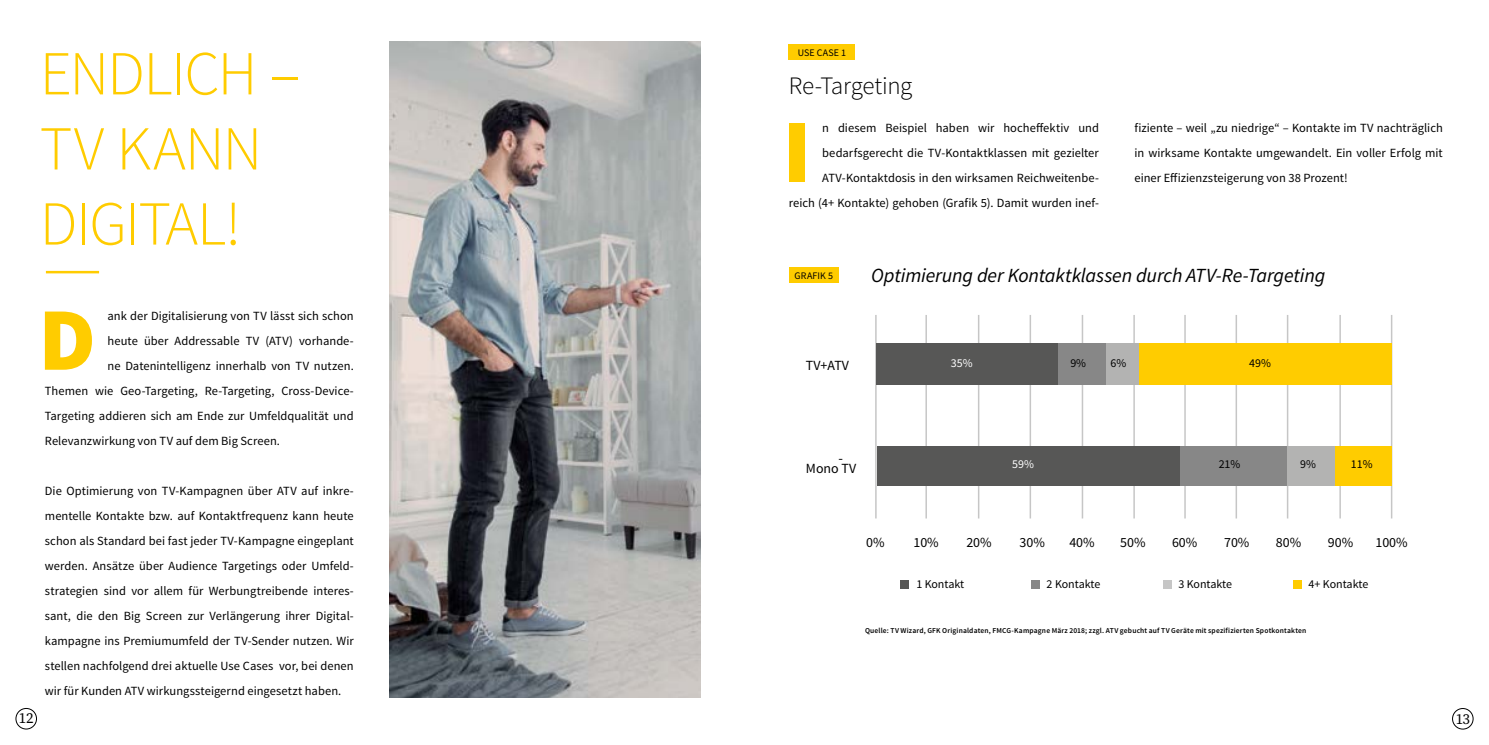
<style>
.page{position:relative;width:1489px;height:745px;background:#fff}
.page>*{position:absolute;margin:0;border:0;box-sizing:border-box;transform-origin:0 0}
.t1{font:900 89.38px "Source Sans Pro";color:#fc0}
.t2{font:300 62.5px/75px "Source Sans Pro";letter-spacing:-.02em;color:#fc0}
.t3{font:300 25px "Source Sans Pro";letter-spacing:-.015em;color:#000}
.t4{font:italic 20px "Source Sans Pro";letter-spacing:-.01em;color:#000}
.t5{font:15px "Source Serif Pro";color:#000}
.t6{font:14.5px "Source Sans Pro";color:#000}
.t7{font:14px "Source Sans Pro";color:#000}
.t8{font:12.5px/25px "Source Sans Pro";color:#000;text-align:justify}
.t9{font:12px "Source Sans Pro";letter-spacing:-.005em;color:#000}
.t10{font:12px "Source Sans Pro";color:#fff}
.t11{font:10px "Source Sans Pro";letter-spacing:.01em;color:#000}
.t12{font:600 7.5px "Source Sans Pro";letter-spacing:.02em;color:#000}
</style>
<div class="page">
<hr style="left:46px;top:271px;width:53px;height:2px;background:#fc0">
<div style="left:788px;top:44px;width:67px;height:16px;background:#fc0"></div>
<hr style="left:875px;top:315px;width:1px;height:203px;background:#c6c6c6">
<hr style="left:925px;top:315px;width:1px;height:203px;background:#c6c6c6">
<hr style="left:977px;top:315px;width:2px;height:203px;background:#c6c6c6">
<hr style="left:1029px;top:315px;width:2px;height:203px;background:#c6c6c6">
<hr style="left:1081px;top:315px;width:2px;height:203px;background:#c6c6c6">
<hr style="left:1133px;top:315px;width:1px;height:203px;background:#c6c6c6">
<hr style="left:1184px;top:315px;width:1px;height:203px;background:#c6c6c6">
<hr style="left:1235px;top:315px;width:1px;height:203px;background:#c6c6c6">
<hr style="left:1286px;top:315px;width:2px;height:203px;background:#c6c6c6">
<hr style="left:1339px;top:315px;width:1px;height:203px;background:#c6c6c6">
<hr style="left:1390px;top:315px;width:2px;height:203px;background:#c6c6c6">
<div style="left:876px;top:343px;width:181px;height:42px;background:#575756"></div>
<div style="left:876px;top:445px;width:303px;height:40px;background:#575756"></div>
<div style="left:1179px;top:445px;width:108px;height:40px;background:#878787"></div>
<div style="left:1287px;top:445px;width:47px;height:40px;background:#b3b3b2"></div>
<div style="left:1334px;top:445px;width:57px;height:40px;background:#fc0"></div>
<div style="left:1057px;top:343px;width:49px;height:42px;background:#878787"></div>
<div style="left:1106px;top:343px;width:32px;height:42px;background:#b3b3b2"></div>
<div style="left:1138px;top:343px;width:253px;height:42px;background:#fc0"></div>
<div style="left:900px;top:580px;width:8px;height:8px;background:#575756"></div>
<div style="left:1031px;top:580px;width:8px;height:8px;background:#878787"></div>
<div style="left:1163px;top:580px;width:8px;height:8px;background:#c6c6c6"></div>
<div style="left:1293px;top:580px;width:8px;height:8px;background:#fc0"></div>
<img style="left:390px;top:42px;width:310px;height:655px">
<div style="left:788px;top:267px;width:50px;height:15px;background:#fc0"></div>
<div style="left:1451px;top:707px;width:22px;height:22px;border:1px solid #000;border-radius:50%"></div>
<div style="left:16px;top:707px;width:21px;height:21px;border:1px solid #000;border-radius:50%"></div>
<h2 class="t2" style="left:40px;top:36px;width:261px">ENDLICH –<br>TV KANN<br>DIGITAL!</h2>
<h1 class="t1" style="left:38px;top:281px;width:59px">D</h1>
<p class="t8" style="left:107px;top:303px;width:248px">ank der Digitalisierung von TV lässt sich schon</p>
<p class="t8" style="left:107px;top:328px;width:248px">heute über Addressable TV (ATV) vorhande-</p>
<p class="t8" style="left:107px;top:353px;width:248px">ne Datenintelligenz innerhalb von TV nutzen.</p>
<p class="t8" style="left:45px;top:378px;width:310px">Themen wie Geo-Targeting, Re-Targeting, Cross-Device-</p>
<p class="t8" style="left:45px;top:403px;width:310px">Targeting addieren sich am Ende zur Umfeldqualität und</p>
<p class="t8" style="left:45px;top:428px;width:237px">Relevanzwirkung von TV auf dem Big Screen.</p>
<p class="t8" style="left:45px;top:478px;width:310px">Die Optimierung von TV-Kampagnen über ATV auf inkre&shy;mentelle Kontakte bzw. auf Kontaktfrequenz kann heute schon als Standard bei fast jeder TV-Kampagne eingeplant werden. Ansätze über Audience Targetings oder Umfeld&shy;strategien sind vor allem für Werbungtreibende interes&shy;sant, die den Big Screen zur Verlängerung ihrer Digital&shy;kampagne ins Premiumumfeld der TV-Sender nutzen. Wir stellen nachfolgend drei aktuelle Use Cases vor, bei denen wir für Kunden ATV wirkungssteigernd eingesetzt haben.</p>
<p class="t11" style="left:797px;top:46px;width:50px">USE CASE 1</p>
<h3 class="t3" style="left:788px;top:71px;width:125px">Re-Targeting</h3>
<h1 class="t1" style="left:782px;top:94px;width:30px">I</h1>
<p class="t8" style="left:788px;top:115px;width:312px;text-align:right">n diesem Beispiel haben wir hocheffektiv und bedarfsgerecht die TV-Kontaktklassen mit gezielter ATV-Kontaktdosis in den wirksamen Reichweitenbe-<br>reich (4+ Kontakte) gehoben (Grafik 5). Damit wurden inef-</p>
<p class="t8" style="left:1134px;top:115px;width:310px">fiziente – weil „zu niedrige“ – Kontakte im TV nachträglich in wirksame Kontakte umgewandelt. Ein voller Erfolg mit einer Effizienzsteigerung von 38 Prozent!</p>
<p class="t11" style="left:794px;top:269px;width:40px">GRAFIK 5</p>
<h3 class="t4" style="left:871px;top:263px;width:455px">Optimierung der Kontaktklassen durch ATV-Re-Targeting</h3>
<p class="t7" style="left:806px;top:357px;width:44px">TV+ATV</p>
<p class="t10" style="left:950px;top:356px;width:23px">35%</p>
<p class="t9" style="left:1070px;top:356px;width:17px">9%</p>
<p class="t9" style="left:1110px;top:356px;width:17px">6%</p>
<p class="t9" style="left:1249px;top:356px;width:23px">49%</p>
<p class="t6" style="left:838px;top:448px;width:6px">-</p>
<p class="t7" style="left:806px;top:459px;width:52px">Mono TV</p>
<p class="t10" style="left:1012px;top:456px;width:23px">59%</p>
<p class="t9" style="left:1218px;top:456px;width:23px">21%</p>
<p class="t9" style="left:1300px;top:456px;width:17px">9%</p>
<p class="t9" style="left:1350px;top:456px;width:23px">11%</p>
<p class="t7" style="left:866px;top:533px;width:20px">0%</p>
<p class="t7" style="left:913px;top:533px;width:27px">10%</p>
<p class="t7" style="left:966px;top:533px;width:27px">20%</p>
<p class="t7" style="left:1019px;top:533px;width:27px">30%</p>
<p class="t7" style="left:1069px;top:533px;width:27px">40%</p>
<p class="t7" style="left:1120px;top:533px;width:27px">50%</p>
<p class="t7" style="left:1171px;top:533px;width:27px">60%</p>
<p class="t7" style="left:1223px;top:533px;width:27px">70%</p>
<p class="t7" style="left:1275px;top:533px;width:27px">80%</p>
<p class="t7" style="left:1327px;top:533px;width:27px">90%</p>
<p class="t7" style="left:1375px;top:533px;width:34px">100%</p>
<p class="t9" style="left:916px;top:576px;width:49px">1 Kontakt</p>
<p class="t9" style="left:1046px;top:576px;width:55px">2 Kontakte</p>
<p class="t9" style="left:1178px;top:576px;width:55px">3 Kontakte</p>
<p class="t9" style="left:1308px;top:576px;width:61px">4+ Kontakte</p>
<p class="t12" style="left:865px;top:625px;width:443px">Quelle: TV Wizard, GFK Originaldaten, FMCG-Kampagne März 2018; zzgl. ATV gebucht auf TV Geräte mit spezifizierten Spotkontakten</p>
<p class="t5" style="left:19px;top:708px;width:16px">12</p>
<p class="t5" style="left:1455px;top:708px;width:16px">13</p>
</div>
